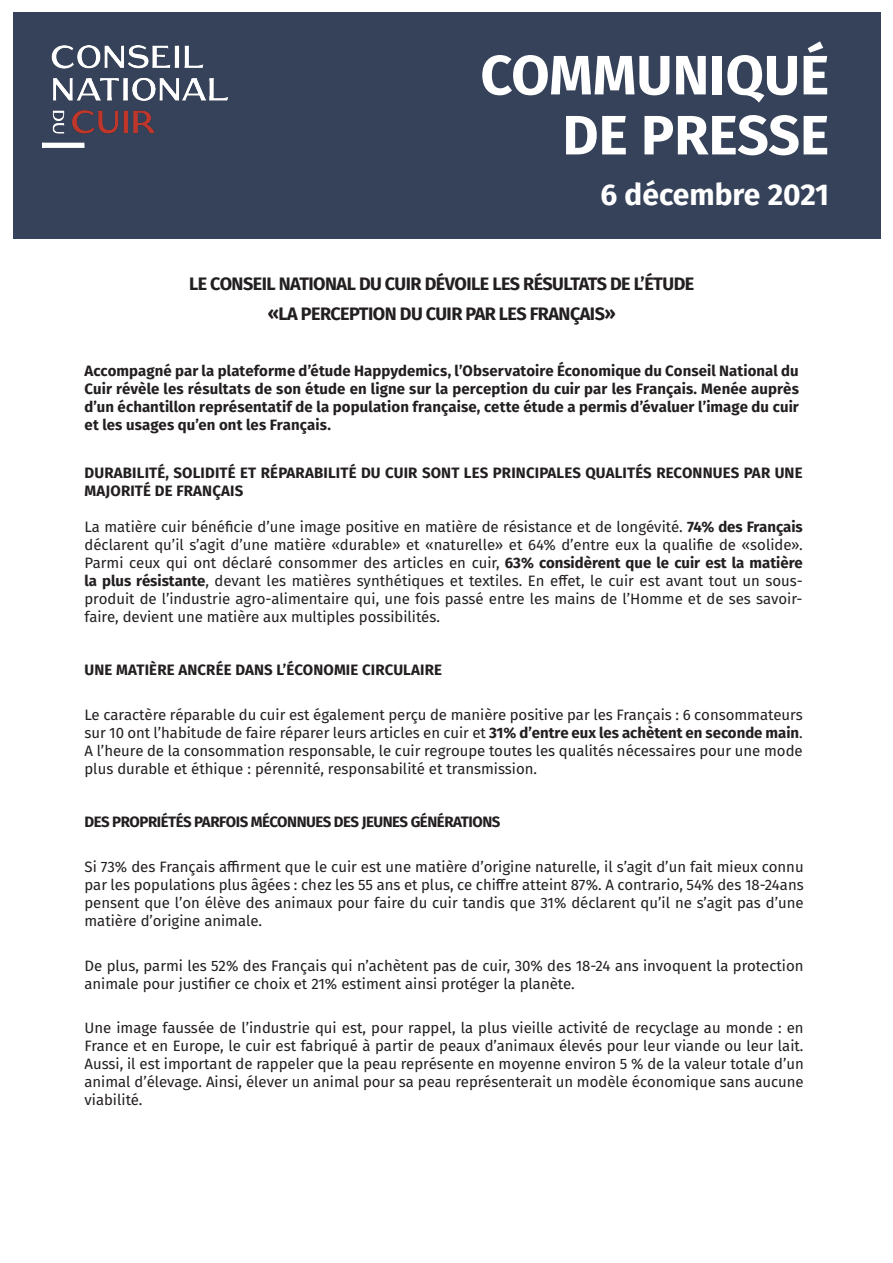
<style>
.page{position:relative;width:893px;height:1263px;background:#fff}
.page>*{position:absolute;margin:0;border:0;box-sizing:border-box;transform-origin:0 0}
.t1{font:700 55.5px "Fira Sans";color:#fff}
.t2{font:700 30px "Fira Sans";color:#fff}
.t3{font:700 18px "Fira Sans";letter-spacing:-.03em;color:#231f20}
.t4{font:15px/18px "Fira Sans";color:#231f20;text-align:justify}
.t5{font:700 15px/18px "Fira Sans";letter-spacing:.01em;color:#231f20}
.t6{font:700 15px "Fira Sans";letter-spacing:-.03em;color:#231f20}
.s1{font-weight:700}
</style>
<div class="page">
<div style="left:13px;top:13px;width:867px;height:226px;background:#35425a"></div>
<img style="left:43px;top:46px;width:184px;height:102px">
<p class="t1" style="left:480px;top:28px;width:350px">COMMUNIQUÉ</p>
<p class="t1" style="left:562px;top:88px;width:268px">DE PRESSE</p>
<p class="t2" style="left:601px;top:169px;width:230px">6 décembre 2021</p>
<p class="t3" style="left:189px;top:269px;width:507px">LE CONSEIL NATIONAL DU CUIR DÉVOILE LES RÉSULTATS DE L’ÉTUDE</p>
<p class="t3" style="left:268px;top:298px;width:349px">«LA PERCEPTION DU CUIR PAR LES FRANÇAIS»</p>
<p class="t5" style="left:85px;top:361px;width:716px;text-align:justify">Accompagné par la plateforme d’étude Happydemics, l’Observatoire Économique du Conseil National du Cuir révèle les résultats de son étude en ligne sur la perception du cuir par les Français. Menée auprès d’un échantillon représentatif de la population française, cette étude a permis d’évaluer l’image du cuir et les usages qu’en ont les Français.</p>
<p class="t5" style="left:85px;top:463px;width:720px">DURABILITÉ, SOLIDITÉ ET RÉPARABILITÉ DU CUIR SONT LES PRINCIPALES QUALITÉS RECONNUES PAR UNE<br>MAJORITÉ DE FRANÇAIS</p>
<p class="t4" style="left:85px;top:517px;width:720px">La matière cuir bénéficie d’une image positive en matière de résistance et de longévité. <span class="s1">74% des Français </span>déclarent qu’il s’agit d’une matière «durable» et «naturelle» et 64% d’entre eux la qualifie de «solide».<br>Parmi ceux qui ont déclaré consommer des articles en cuir, <span class="s1">63% considèrent que le cuir est la matière la plus résistante</span>, devant les matières synthétiques et textiles. En effet, le cuir est avant tout un sous&shy;produit de l’industrie agro-alimentaire qui, une fois passé entre les mains de l’Homme et de ses savoir&shy;faire, devient une matière aux multiples possibilités.</p>
<p class="t5" style="left:85px;top:660px;width:359px">UNE MATIÈRE ANCRÉE DANS L’ÉCONOMIE CIRCULAIRE</p>
<p class="t4" style="left:85px;top:705px;width:720px">Le caractère réparable du cuir est également perçu de manière positive par les Français : 6 consommateurs sur 10 ont l’habitude de faire réparer leurs articles en cuir et <span class="s1">31% d’entre eux les achètent en seconde main</span>.<br>A l’heure de la consommation responsable, le cuir regroupe toutes les qualités nécessaires pour une mode plus durable et éthique : pérennité, responsabilité et transmission.</p>
<p class="t6" style="left:85px;top:809px;width:417px">DES PROPRIÉTÉS PARFOIS MÉCONNUES DES JEUNES GÉNÉRATIONS</p>
<p class="t4" style="left:85px;top:857px;width:721px">Si 73% des Français affirment que le cuir est une matière d’origine naturelle, il s’agit d’un fait mieux connu par les populations plus âgées : chez les 55 ans et plus, ce chiffre atteint 87%. A contrario, 54% des 18-24ans pensent que l’on élève des animaux pour faire du cuir tandis que 31% déclarent qu’il ne s’agit pas d’une matière d’origine animale.</p>
<p class="t4" style="left:85px;top:956px;width:720px">De plus, parmi les 52% des Français qui n’achètent pas de cuir, 30% des 18-24 ans invoquent la protection animale pour justifier ce choix et 21% estiment ainsi protéger la planète.</p>
<p class="t4" style="left:85px;top:1018px;width:721px">Une image faussée de l’industrie qui est, pour rappel, la plus vieille activité de recyclage au monde : en France et en Europe, le cuir est fabriqué à partir de peaux d’animaux élevés pour leur viande ou leur lait.<br>Aussi, il est important de rappeler que la peau représente en moyenne environ 5 % de la valeur totale d’un animal d’élevage. Ainsi, élever un animal pour sa peau représenterait un modèle économique sans aucune viabilité.</p>
</div>
